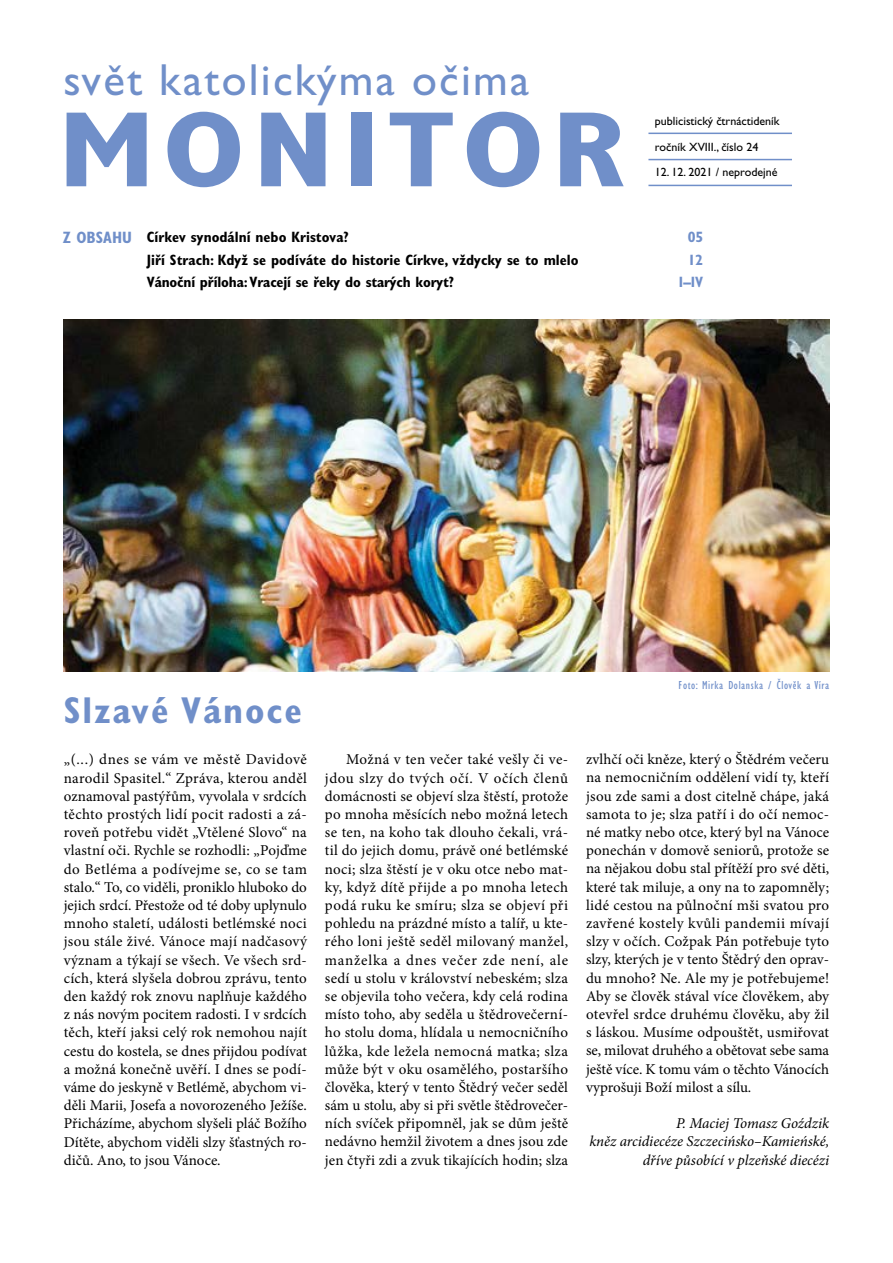
<style>
.page{position:relative;width:893px;height:1263px;background:#fff}
.page>*{position:absolute;margin:0;border:0;box-sizing:border-box;transform-origin:0 0}
.t1{font:700 condensed 107.7px "Gill Sans Std";letter-spacing:.05em;color:#708fc9;scale:1.25 1}
.t2{font:45px "Gill Sans Std";letter-spacing:.05em;color:#708fc9}
.t3{font:700 condensed 37.5px "Gill Sans Std";letter-spacing:.05em;color:#708fc9}
.t4{font:15px/18.1px "Minion Pro";color:#000;text-align:justify}
.t5{font:700 condensed 15px "Gill Sans Std";color:#000}
.t6{font:italic 15px/18.1px "Minion Pro";letter-spacing:-.005em;color:#000;text-align:right}
.t7{font:700 condensed 15px "Gill Sans Std";color:#708fc9}
.t8{font:12px/25.5px "Gill Sans Std";color:#000}
.t9{font:condensed 12px "Gill Sans Std";letter-spacing:.05em;color:#708fc9}
.s1{font-size:16.5px;color:#708fc9}
</style>
<div class="page">
<hr style="left:648px;top:133px;width:144px;height:1px;background:#708fc9">
<hr style="left:648px;top:159px;width:144px;height:1px;background:#708fc9">
<hr style="left:648px;top:185px;width:144px;height:1px;background:#708fc9">
<img style="left:64px;top:319px;width:765px;height:352px">
<h2 class="t2" style="left:63px;top:54px;width:467px">svět katolickýma očima</h2>
<h1 class="t1" style="left:57px;top:86px;width:456px">MONITOR</h1>
<p class="t8" style="left:655px;top:108px;width:126px">publicistický čtrnáctideník ročník XVIII., číslo 24</p>
<p class="t8" style="left:655px;top:159px;width:124px">12. 12. 2021 / neprodejné</p>
<p class="t5" style="left:63px;top:228px;width:288px"><span class="s1">Z OBSAHU</span> Církev synodální nebo Kristova?</p>
<p class="t7" style="left:688px;top:228px;width:17px">05</p>
<p class="t5" style="left:147px;top:251px;width:433px">Jiří Strach: Když se podíváte do historie Církve, vždycky se to mlelo</p>
<p class="t7" style="left:688px;top:251px;width:17px">12</p>
<p class="t5" style="left:147px;top:273px;width:309px">Vánoční příloha: Vracejí se řeky do starých koryt?</p>
<p class="t7" style="left:679px;top:273px;width:26px">I–IV</p>
<h3 class="t3" style="left:64px;top:688px;width:240px">Slzavé Vánoce</h3>
<p class="t9" style="left:679px;top:678px;width:152px">Foto: Mirka Dolanska / Člověk a Víra</p>
<p class="t4" style="left:64px;top:751px;width:245px">„(...) dnes se vám ve městě Davidově narodil Spasitel.“ Zpráva, kterou anděl oznamoval pastýřům, vyvolala v srdcích těchto prostých lidí pocit radosti a zá&shy;roveň potřebu vidět „Vtělené Slovo“ na vlastní oči. Rychle se rozhodli: „Pojďme do Betléma a podívejme se, co se tam stalo.“ To, co viděli, proniklo hluboko do jejich srdcí. Přestože od té doby uplynulo mnoho staletí, události betlémské noci jsou stále živé. Vánoce mají nadčasový význam a týkají se všech. Ve všech srd&shy;cích, která slyšela dobrou zprávu, tento den každý rok znovu naplňuje každého z nás novým pocitem radosti. I v srdcích těch, kteří jaksi celý rok nemohou najít cestu do kostela, se dnes přijdou podívat a možná konečně uvěří. I dnes se podí&shy;váme do jeskyně v Betlémě, abychom vi&shy;děli Marii, Josefa a novorozeného Ježíše.<br>Přicházíme, abychom slyšeli pláč Božího Dítěte, abychom viděli slzy šťastných ro&shy;dičů. Ano, to jsou Vánoce.</p>
<p class="t4" style="left:325px;top:750px;width:245px;text-indent:21px">Možná v ten večer také vešly či ve&shy;jdou slzy do tvých očí. V očích členů domácnosti se objeví slza štěstí, protože po mnoha měsících nebo možná letech se ten, na koho tak dlouho čekali, vrá&shy;til do jejich domu, právě oné betlémské noci; slza štěstí je v oku otce nebo mat&shy;ky, když dítě přijde a po mnoha letech podá ruku ke smíru; slza se objeví při pohledu na prázdné místo a talíř, u kte&shy;rého loni ještě seděl milovaný manžel, manželka a dnes večer zde není, ale sedí u stolu v království nebeském; slza se objevila toho večera, kdy celá rodina místo toho, aby seděla u štědrovečerní&shy;ho stolu doma, hlídala u nemocničního lůžka, kde ležela nemocná matka; slza může být v oku osamělého, postaršího člověka, který v tento Štědrý večer seděl sám u stolu, aby si při světle štědrovečer&shy;ních svíček připomněl, jak se dům ještě nedávno hemžil životem a dnes jsou zde jen čtyři zdi a zvuk tikajících hodin; slza</p>
<p class="t4" style="left:586px;top:750px;width:245px">zvlhčí oči kněze, který o Štědrém večeru na nemocničním oddělení vidí ty, kteří jsou zde sami a dost citelně chápe, jaká samota to je; slza patří i do očí nemoc&shy;né matky nebo otce, který byl na Vánoce ponechán v domově seniorů, protože se na nějakou dobu stal přítěží pro své děti, které tak miluje, a ony na to zapomněly; lidé cestou na půlnoční mši svatou pro zavřené kostely kvůli pandemii mívají slzy v očích. Cožpak Pán potřebuje tyto slzy, kterých je v tento Štědrý den oprav&shy;du mnoho? Ne. Ale my je potřebujeme!<br>Aby se člověk stával více člověkem, aby otevřel srdce druhému člověku, aby žil s láskou. Musíme odpouštět, usmiřovat se, milovat druhého a obětovat sebe sama ještě více. K tomu vám o těchto Vánocích vyprošuji Boží milost a sílu.</p>
<p class="t6" style="left:589px;top:1114px;width:241px">P. Maciej Tomasz Goździk<br>kněz arcidiecéze Szczecińsko–Kamieńské, dříve působící v plzeňské diecézi</p>
</div>
